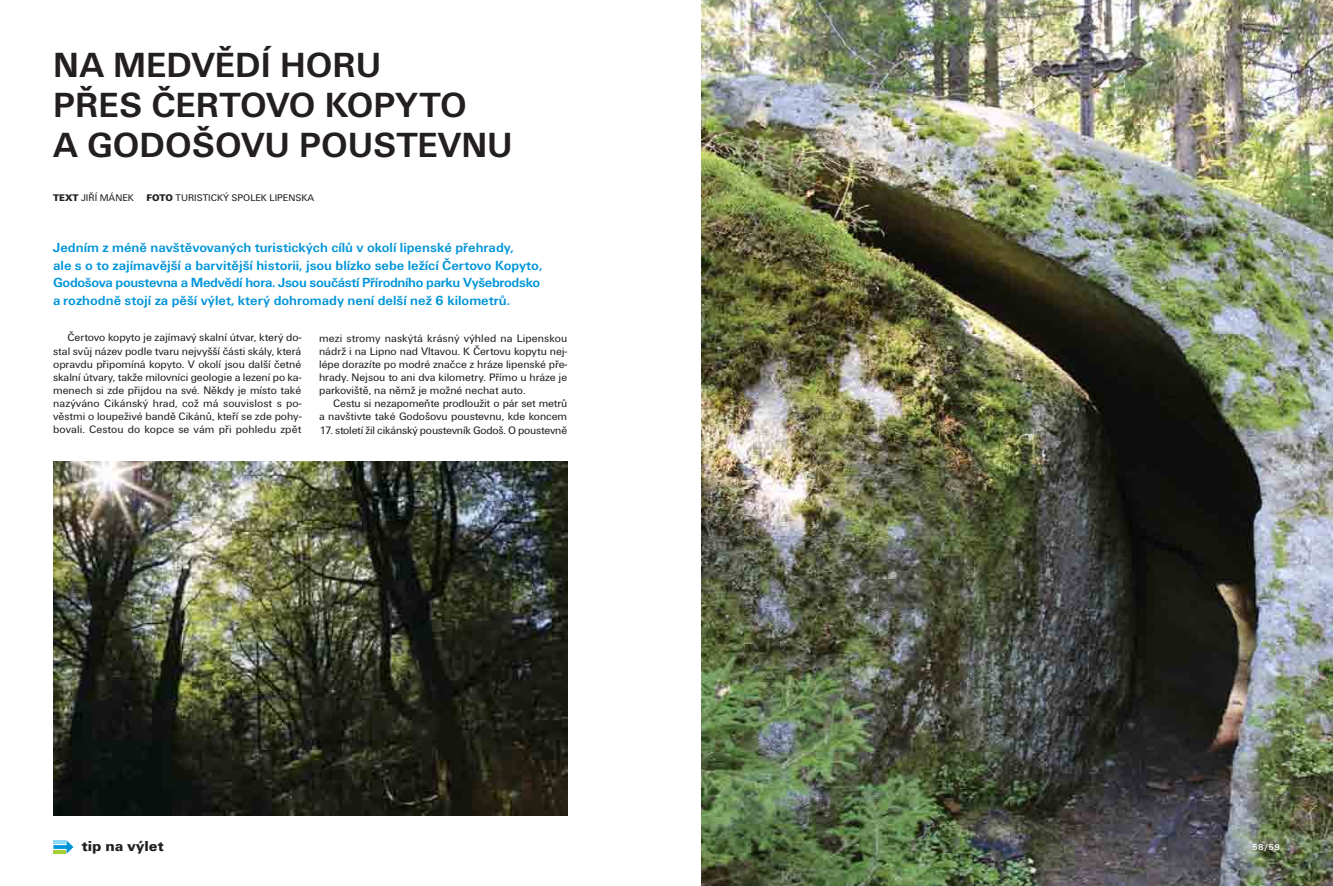
<style>
.page{position:relative;width:1333px;height:886px;background:#fff}
.page>*{position:absolute;margin:0;border:0;box-sizing:border-box;transform-origin:0 0}
.t1{font:700 36.25px/40px "Unitus TEE";color:#231f20}
.t2{font:15px "Unitus TEE Blac";color:#231f20}
.t3{font:700 13.75px/17.5px "Unitus TEE";color:#0095d9}
.t4{font:11.25px/13.1px "Unitus TEE";letter-spacing:-.005em;color:#231f20;text-align:justify}
.t5{font:10px "Unitus TEE";color:#231f20}
.t6{font:700 8.75px "Unitus TEE";color:#fff}
.s1{font-family:"Unitus TEE Blac"}
</style>
<div class="page">
<img style="left:53px;top:462px;width:514px;height:353px">
<img style="left:702px;top:0;width:630px;height:886px">
<svg style="left:53px;top:840px;width:20px;height:14px"></svg>
<h1 class="t1" style="left:53px;top:45px;width:461px">NA MEDVĚDÍ HORU<br>PŘES ČERTOVO KOPYTO<br>A GODOŠOVU POUSTEVNU</h1>
<p class="t5" style="left:53px;top:192px;width:262px"><span class="s1">TEXT</span> JIŘÍ MÁNEK <span class="s1">FOTO</span> TURISTICKÝ SPOLEK LIPENSKA</p>
<p class="t3" style="left:53px;top:239px;width:490px">Jedním z méně navštěvovaných turistických cílů v okolí lipenské přehrady,<br>ale s o to zajímavější a barvitější historii, jsou blízko sebe ležící Čertovo Kopyto, Godošova poustevna a Medvědí hora. Jsou součástí Přírodního parku Vyšebrodsko a rozhodně stojí za pěší výlet, který dohromady není delší než 6 kilometrů.</p>
<p class="t4" style="left:53px;top:331px;width:250px;text-indent:14px">Čertovo kopyto je zajímavý skalní útvar, který do&shy;stal svůj název podle tvaru nejvyšší části skály, která opravdu připomíná kopyto. V okolí jsou další četné skalní útvary, takže milovníci geologie a lezení po ka&shy;menech si zde přijdou na své. Někdy je místo také nazýváno Cikánský hrad, což má souvislost s po&shy;věstmi o loupeživé bandě Cikánů, kteří se zde pohy&shy;bovali. Cestou do kopce se vám při pohledu zpět</p>
<p class="t4" style="left:319px;top:331px;width:250px">mezi stromy naskýtá krásný výhled na Lipenskou nádrž i na Lipno nad Vltavou. K Čertovu kopytu nej&shy;lépe dorazíte po modré značce z hráze lipenské pře&shy;hrady. Nejsou to ani dva kilometry. Přímo u hráze je parkoviště, na němž je možné nechat auto.</p>
<p class="t4" style="left:319px;top:397px;width:250px;text-align:right">Cestu si nezapomeňte prodloužit o pár set metrů<br>a navštivte také Godošovu poustevnu, kde koncem</p>
<p class="t4" style="left:319px;top:423px;width:250px">17. století žil cikánský poustevník Godoš. O poustevně</p>
<h2 class="t2" style="left:82px;top:837px;width:83px">tip na výlet</h2>
<p class="t6" style="left:1252px;top:842px;width:29px">58/59</p>
</div>
